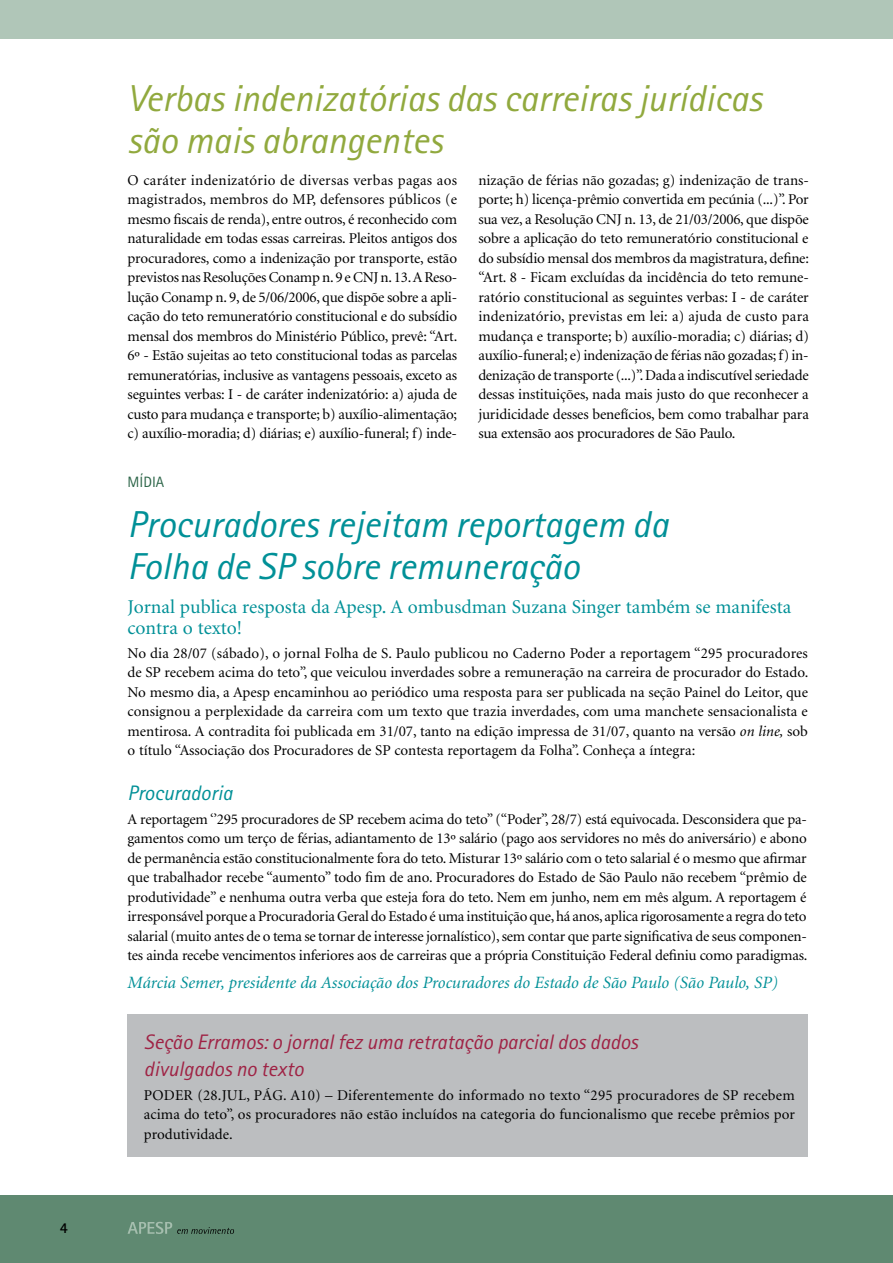
<style>
.page{position:relative;width:893px;height:1263px;background:#fff}
.page>*{position:absolute;margin:0;border:0;box-sizing:border-box;transform-origin:0 0}
.t1{font:italic 37.5px/42px "Rotis Sans Serif Std";color:#91a93e}
.t2{font:italic 37.5px/42px "Rotis Sans Serif Std";color:#009097}
.t3{font:italic 21px/27px "Rotis Sans Serif Std";color:#9f2345}
.t4{font:italic 21px "Rotis Sans Serif Std";color:#009097}
.t5{font:19.5px/21px "Minion";color:#009097}
.t6{font:italic 17.25px "Minion";color:#009097}
.t7{font:15px/19.5px "Minion";letter-spacing:-.015em;color:#000;text-align:justify}
.t8{font:15px "Rotis Sans Serif Std";color:#2b6447}
.t9{font:700 15px "Libre Semi Sans S Si";color:#000}
.s1{font-style:italic}
</style>
<div class="page">
<div style="left:0;top:0;width:893px;height:39px;background:#b0c6b8"></div>
<div style="left:0;top:1196px;width:893px;height:67px;background:#5f8971"></div>
<svg style="left:128px;top:1222px;width:106px;height:12px"></svg>
<div style="left:128px;top:1015px;width:680px;height:142px;background:#bcbec0"></div>
<p class="t9" style="left:60px;top:1219px;width:10px">4</p>
<h1 class="t1" style="left:128px;top:78px;width:636px">Verbas indenizatórias das carreiras jurídicas são mais abrangentes</h1>
<p class="t7" style="left:128px;top:171px;width:331px">O caráter indenizatório de diversas verbas pagas aos magistrados, membros do MP, defensores públicos (e mesmo fiscais de renda), entre outros, é reconhecido com naturalidade em todas essas carreiras. Pleitos antigos dos procuradores, como a indenização por transporte, estão previstos nas Resoluções Conamp n. 9 e CNJ n. 13. A Reso&shy;lução Conamp n. 9, de 5/06/2006, que dispõe sobre a apli&shy;cação do teto remuneratório constitucional e do subsídio mensal dos membros do Ministério Público, prevê: “Art.<br>6º - Estão sujeitas ao teto constitucional todas as parcelas remuneratórias, inclusive as vantagens pessoais, exceto as seguintes verbas: I - de caráter indenizatório: a) ajuda de custo para mudança e transporte; b) auxílio-alimentação; c) auxílio-moradia; d) diárias; e) auxílio-funeral; f) inde-</p>
<p class="t7" style="left:478px;top:171px;width:332px">nização de férias não gozadas; g) indenização de trans&shy;porte; h) licença-prêmio convertida em pecúnia (...)”. Por sua vez, a Resolução CNJ n. 13, de 21/03/2006, que dispõe sobre a aplicação do teto remuneratório constitucional e do subsídio mensal dos membros da magistratura, define: “Art. 8 - Ficam excluídas da incidência do teto remune&shy;ratório constitucional as seguintes verbas: I - de caráter indenizatório, previstas em lei: a) ajuda de custo para mudança e transporte; b) auxílio-moradia; c) diárias; d) auxílio-funeral; e) indenização de férias não gozadas; f) in&shy;denização de transporte (...)”. Dada a indiscutível seriedade dessas instituições, nada mais justo do que reconhecer a juridicidade desses benefícios, bem como trabalhar para sua extensão aos procuradores de São Paulo.</p>
<p class="t8" style="left:128px;top:473px;width:24px">Mídia</p>
<h1 class="t2" style="left:128px;top:504px;width:542px">Procuradores rejeitam reportagem da<br>Folha de SP sobre remuneração</h1>
<h3 class="t5" style="left:128px;top:597px;width:665px">Jornal publica resposta da Apesp. A ombusdman Suzana Singer também se manifesta contra o texto!</h3>
<p class="t7" style="left:128px;top:644px;width:682px">No dia 28/07 (sábado), o jornal Folha de S. Paulo publicou no Caderno Poder a reportagem “295 procuradores de SP recebem acima do teto”, que veiculou inverdades sobre a remuneração na carreira de procurador do Estado.<br>No mesmo dia, a Apesp encaminhou ao periódico uma resposta para ser publicada na seção Painel do Leitor, que consignou a perplexidade da carreira com um texto que trazia inverdades, com uma manchete sensacionalista e mentirosa. A contradita foi publicada em 31/07, tanto na edição impressa de 31/07, quanto na versão <span class="s1">on line,</span> sob o título “Associação dos Procuradores de SP contesta reportagem da Folha”. Conheça a íntegra:</p>
<h2 class="t4" style="left:128px;top:780px;width:106px">Procuradoria</h2>
<p class="t7" style="left:128px;top:810px;width:681px">A reportagem ‘’295 procuradores de SP recebem acima do teto” (“Poder”, 28/7) está equivocada. Desconsidera que pa&shy;gamentos como um terço de férias, adiantamento de 13º salário (pago aos servidores no mês do aniversário) e abono de permanência estão constitucionalmente fora do teto. Misturar 13º salário com o teto salarial é o mesmo que afirmar que trabalhador recebe “aumento” todo fim de ano. Procuradores do Estado de São Paulo não recebem “prêmio de produtividade” e nenhuma outra verba que esteja fora do teto. Nem em junho, nem em mês algum. A reportagem é irresponsável porque a Procuradoria Geral do Estado é uma instituição que, há anos, aplica rigorosamente a regra do teto salarial (muito antes de o tema se tornar de interesse jornalístico), sem contar que parte significativa de seus componen&shy;tes ainda recebe vencimentos inferiores aos de carreiras que a própria Constituição Federal definiu como paradigmas.</p>
<p class="t6" style="left:128px;top:974px;width:652px">Márcia Semer, presidente da Associação dos Procuradores do Estado de São Paulo (São Paulo, SP)</p>
<h2 class="t3" style="left:144px;top:1029px;width:496px">Seção Erramos: o jornal fez uma retratação parcial dos dados divulgados no texto</h2>
<p class="t7" style="left:144px;top:1086px;width:653px">PODER (28.JUL, PÁG. A10) – Diferentemente do informado no texto “295 procuradores de SP recebem acima do teto”, os procuradores não estão incluídos na categoria do funcionalismo que recebe prêmios por produtividade.</p>
</div>
